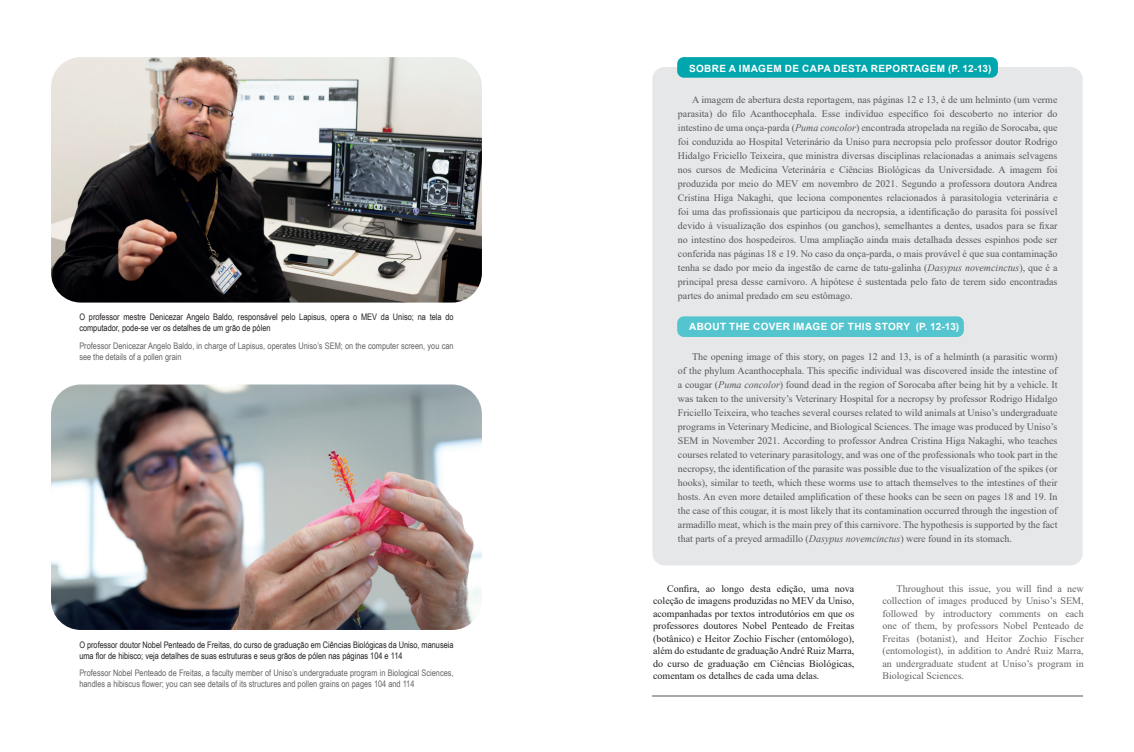
<style>
.page{position:relative;width:1134px;height:752px;background:#fff}
.page>*{position:absolute;margin:0;border:0;box-sizing:border-box;transform-origin:0 0}
.t1{font:10px/14px "Times New Roman";color:#57585a;text-align:justify}
.t2{font:10px/12.5px "Times New Roman";color:#231f20;text-align:justify}
.t3{font:10px/12.5px "Times New Roman";color:#636366;text-align:justify}
.t4{font:700 10px "Arial";letter-spacing:.035em;color:#fff}
.t5{font:9px/11px "Arial Narrow";color:#231f20}
.t6{font:9px/11px "Arial Narrow";color:#636366}
.s1{font-style:italic}
</style>
<div class="page">
<img style="left:51px;top:57px;width:431px;height:245px">
<img style="left:51px;top:384px;width:431px;height:245px">
<div style="left:652px;top:67px;width:430px;height:498px;background:#e6e7e9;border-radius:12px"></div>
<div style="left:677px;top:57px;width:321px;height:21px;background:#00a6ad;border-radius:7px"></div>
<div style="left:677px;top:316px;width:287px;height:21px;background:#54c5cf;border-radius:7px"></div>
<hr style="left:652px;top:694px;width:430px;height:1px;background:#a8a9ad">
<p class="t5" style="left:79px;top:311px;width:376px">O professor mestre Denicezar Angelo Baldo, responsável pelo Lapisus, opera o MEV da Uniso; na tela do computador, pode-se ver os detalhes de um grão de pólen</p>
<p class="t6" style="left:79px;top:339px;width:376px">Professor Denicezar Angelo Baldo, in charge of Lapisus, operates Uniso’s SEM; on the computer screen, you can see the details of a pollen grain</p>
<p class="t5" style="left:79px;top:638px;width:376px">O professor doutor Nobel Penteado de Freitas, do curso de graduação em Ciências Biológicas da Uniso, manuseia uma flor de hibisco; veja detalhes de suas estruturas e seus grãos de pólen nas páginas 104 e 114</p>
<p class="t6" style="left:79px;top:667px;width:376px">Professor Nobel Penteado de Freitas, a faculty member of Uniso’s undergraduate program in Biological Sciences, handles a hibiscus flower; you can see details of its structures and pollen grains on pages 104 and 114</p>
<p class="t4" style="left:689px;top:61px;width:304px">SOBRE A IMAGEM DE CAPA DESTA REPORTAGEM (P. 12-13)</p>
<p class="t1" style="left:678px;top:92px;width:381px;text-indent:14px">A imagem de abertura desta reportagem, nas páginas 12 e 13, é de um helminto (um verme parasita) do filo Acanthocephala. Esse indivíduo específico foi descoberto no interior do intestino de uma onça-parda (<span class="s1">Puma concolor</span>) encontrada atropelada na região de Sorocaba, que foi conduzida ao Hospital Veterinário da Uniso para necropsia pelo professor doutor Rodrigo Hidalgo Friciello Teixeira, que ministra diversas disciplinas relacionadas a animais selvagens nos cursos de Medicina Veterinária e Ciências Biológicas da Universidade. A imagem foi produzida por meio do MEV em novembro de 2021. Segundo a professora doutora Andrea Cristina Higa Nakaghi, que leciona componentes relacionados à parasitologia veterinária e foi uma das profissionais que participou da necropsia, a identificação do parasita foi possível devido à visualização dos espinhos (ou ganchos), semelhantes a dentes, usados para se fixar no intestino dos hospedeiros. Uma ampliação ainda mais detalhada desses espinhos pode ser conferida nas páginas 18 e 19. No caso da onça-parda, o mais provável é que sua contaminação tenha se dado por meio da ingestão de carne de tatu-galinha (<span class="s1">Dasypus novemcinctus</span>), que é a principal presa desse carnívoro. A hipótese é sustentada pelo fato de terem sido encontradas partes do animal predado em seu estômago.</p>
<p class="t4" style="left:689px;top:319px;width:272px">ABOUT THE COVER IMAGE OF THIS STORY (P. 12-13)</p>
<p class="t1" style="left:678px;top:348px;width:381px;text-indent:14px">The opening image of this story, on pages 12 and 13, is of a helminth (a parasitic worm) of the phylum Acanthocephala. This specific individual was discovered inside the intestine of a cougar (<span class="s1">Puma concolor</span>) found dead in the region of Sorocaba after being hit by a vehicle. It was taken to the university’s Veterinary Hospital for a necropsy by professor Rodrigo Hidalgo Friciello Teixeira, who teaches several courses related to wild animals at Uniso’s undergraduate programs in Veterinary Medicine, and Biological Sciences. The image was produced by Uniso’s SEM in November 2021. According to professor Andrea Cristina Higa Nakaghi, who teaches courses related to veterinary parasitology, and was one of the professionals who took part in the necropsy, the identification of the parasite was possible due to the visualization of the spikes (or hooks), similar to teeth, which these worms use to attach themselves to the intestines of their hosts. An even more detailed amplification of these hooks can be seen on pages 18 and 19. In the case of this cougar, it is most likely that its contamination occurred through the ingestion of armadillo meat, which is the main prey of this carnivore. The hypothesis is supported by the fact that parts of a preyed armadillo (<span class="s1">Dasypus novemcinctus</span>) were found in its stomach.</p>
<p class="t2" style="left:653px;top:581px;width:203px;text-indent:14px">Confira, ao longo desta edição, uma nova coleção de imagens produzidas no MEV da Uniso, acompanhadas por textos introdutórios em que os professores doutores Nobel Penteado de Freitas (botânico) e Heitor Zochio Fischer (entomólogo), além do estudante de graduação André Ruiz Marra, do curso de graduação em Ciências Biológicas, comentam os detalhes de cada uma delas.</p>
<p class="t3" style="left:882px;top:581px;width:203px;text-indent:14px">Throughout this issue, you will find a new collection of images produced by Uniso’s SEM, followed by introductory comments on each one of them, by professors Nobel Penteado de Freitas (botanist), and Heitor Zochio Fischer (entomologist), in addition to André Ruiz Marra, an undergraduate student at Uniso’s program in Biological Sciences.</p>
</div>
